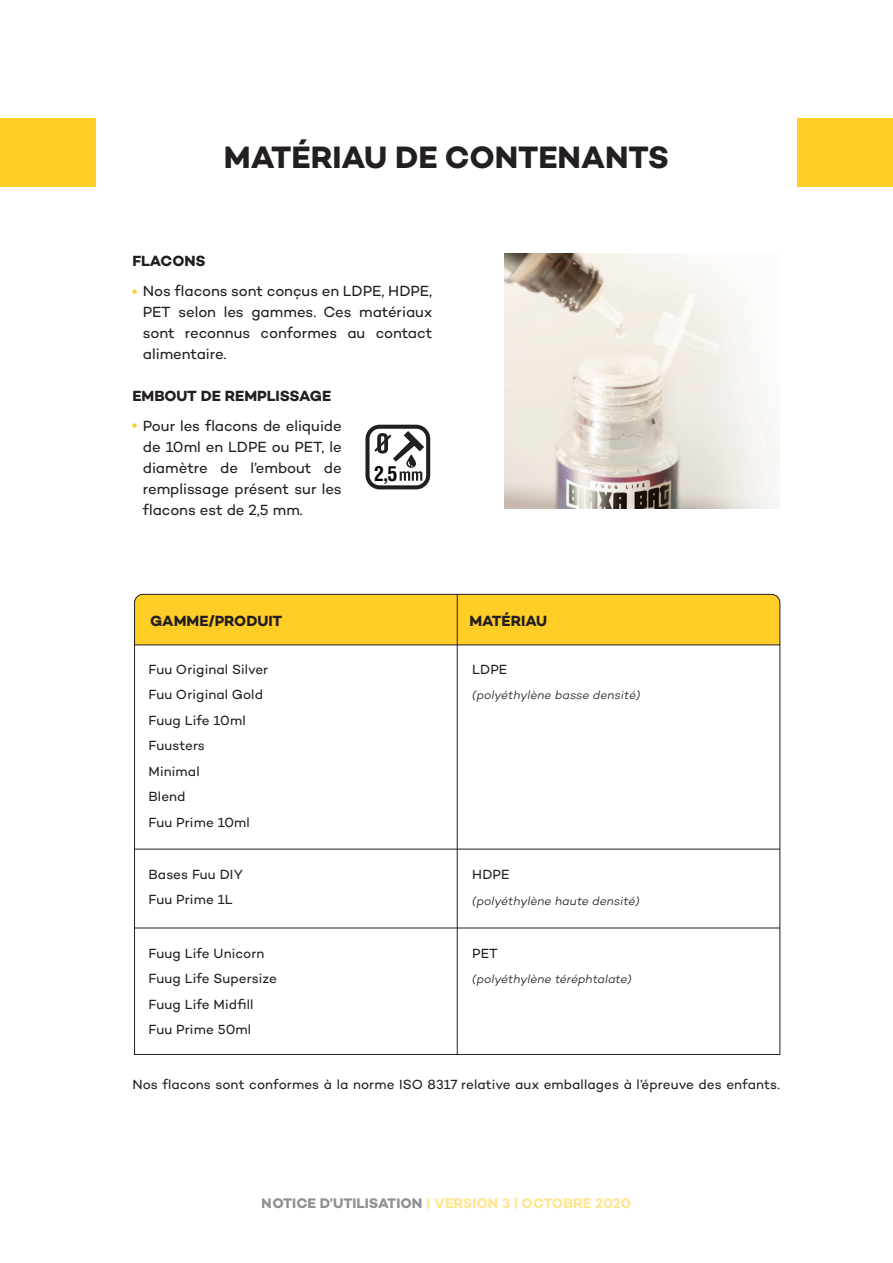
<style>
.page{position:relative;width:893px;height:1263px;background:#fff}
.page>*{position:absolute;margin:0;border:0;box-sizing:border-box;transform-origin:0 0}
.t1{font:700 31.5px "Campton";color:#231f20}
.t2{font:700 condensed 19.95px "Helvetica LT Std";color:#050604}
.t3{font:15px/21px "Campton";letter-spacing:-.005em;color:#231f20;text-align:justify}
.t4{font:700 15px "Campton";color:#231f20}
.t5{font:700 14.1px "Campton";letter-spacing:-.005em;color:#fecd26}
.t6{font:13.5px/25.5px "Campton";letter-spacing:.005em;color:#231f20}
.t7{font:italic 300 12px "Campton";letter-spacing:.005em;color:#231f20}
.s1{color:#231f20}
</style>
<div class="page">
<svg style="left:134px;top:594px;width:647px;height:461px"></svg>
<svg style="left:132px;top:289px;width:5px;height:5px"></svg>
<svg style="left:132px;top:423px;width:5px;height:5px"></svg>
<img style="left:504px;top:254px;width:276px;height:254px">
<div style="left:0;top:118px;width:95px;height:68px;background:#fecd26"></div>
<div style="left:798px;top:118px;width:95px;height:68px;background:#fecd26"></div>
<hr style="left:135px;top:644px;width:645px;height:1px;background:#231f20">
<hr style="left:135px;top:849px;width:645px;height:1px;background:#231f20">
<hr style="left:135px;top:928px;width:645px;height:1px;background:#231f20">
<hr style="left:457px;top:594px;width:1px;height:461px;background:#231f20">
<svg style="left:365px;top:425px;width:65px;height:64px"></svg>
<h1 class="t1" style="left:224px;top:137px;width:447px">MATÉRIAU DE CONTENANTS</h1>
<p class="t4" style="left:132px;top:252px;width:75px">FLACONS</p>
<p class="t3" style="left:143px;top:280px;width:291px">Nos flacons sont conçus en LDPE, HDPE, PET selon les gammes. Ces matériaux sont reconnus conformes au contact alimentaire.</p>
<p class="t4" style="left:132px;top:387px;width:201px">EMBOUT DE REMPLISSAGE</p>
<p class="t3" style="left:143px;top:415px;width:200px">Pour les flacons de eliquide de 10ml en LDPE ou PET, le diamètre de l’embout de remplissage présent sur les flacons est de 2,5 mm.</p>
<h2 class="t2" style="left:374px;top:461px;width:25px">2,5</h2>
<p class="t4" style="left:150px;top:612px;width:134px">GAMME/PRODUIT</p>
<p class="t4" style="left:469px;top:612px;width:79px">MATÉRIAU</p>
<p class="t6" style="left:148px;top:656px;width:121px">Fuu Original Silver<br>Fuu Original Gold<br>Fuug Life 10ml<br>Fuusters<br>Minimal<br>Blend<br>Fuu Prime 10ml</p>
<p class="t6" style="left:472px;top:656px;width:37px">LDPE</p>
<p class="t7" style="left:472px;top:687px;width:169px">(polyéthylène basse densité)</p>
<p class="t6" style="left:148px;top:861px;width:96px">Bases Fuu DIY<br>Fuu Prime 1L</p>
<p class="t6" style="left:148px;top:940px;width:130px">Fuug Life Unicorn<br>Fuug Life Supersize<br>Fuug Life Midfill<br>Fuu Prime 50ml</p>
<p class="t6" style="left:472px;top:862px;width:39px">HDPE</p>
<p class="t7" style="left:472px;top:893px;width:169px">(polyéthylène haute densité)</p>
<p class="t6" style="left:472px;top:940px;width:27px">PET</p>
<p class="t7" style="left:472px;top:971px;width:161px">(polyéthylène téréphtalate)</p>
<p class="t6" style="left:132px;top:1071px;width:649px">Nos flacons sont conformes à la norme ISO 8317 relative aux emballages à l’épreuve des enfants.</p>
<p class="t5" style="left:262px;top:1194px;width:370px"><span class="s1">NOTICE D’UTILISATION</span> | VERSION 3 | OCTOBRE 2020</p>
</div>
